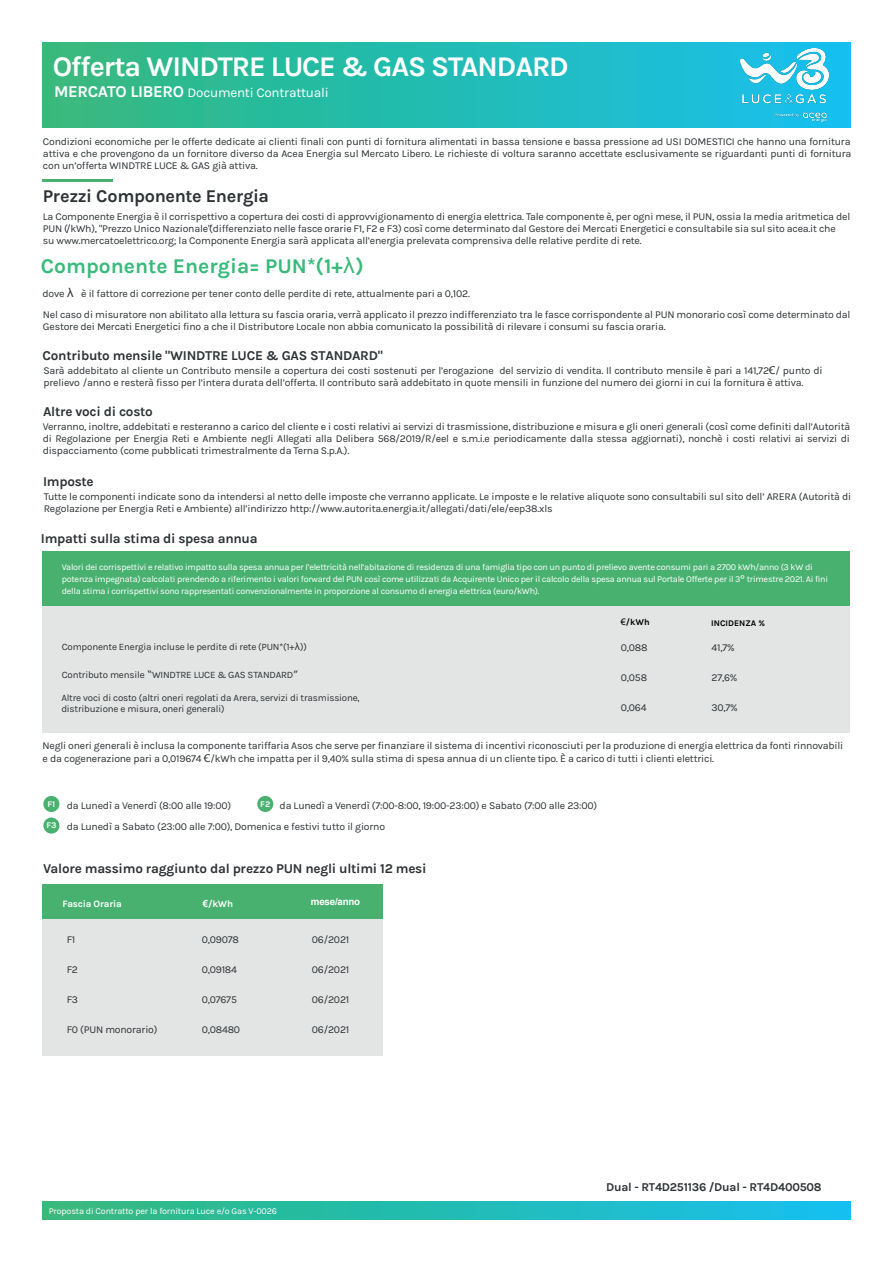
<style>
.page{position:relative;width:893px;height:1263px;background:#fff}
.page>*{position:absolute;margin:0;border:0;box-sizing:border-box;transform-origin:0 0}
.t1{font:700 28.5px "Karla";letter-spacing:-.04em;color:#fff}
.t2{font:700 21px "Karla";color:#39b97a}
.t3{font:700 18px "Karla";letter-spacing:-.02em;color:#2d3234}
.t4{font:700 13.5px "Karla";letter-spacing:-.02em;color:#2d3234}
.t5{font:13.5px "Karla";letter-spacing:-.02em;color:#fff}
.t6{font:700 12px "Karla";letter-spacing:-.02em;color:#2d3234}
.t7{font:10.5px/12px "Karla";letter-spacing:-.02em;color:#2d3234}
.t8{font:9.75px/11.7px "Karla";letter-spacing:-.02em;color:#2d3234}
.t9{font:700 9.75px "Karla";letter-spacing:-.02em;color:#fff}
.t10{font:700 9.75px "Arial";letter-spacing:-.02em;color:#fff}
.t11{font:9px/12px "Karla";letter-spacing:-.03em;color:#fff}
.t12{font:700 9px "Karla";color:#000}
.t13{font:700 8.7px "Karla";color:#000}
.t14{font:700 8.7px "Karla";color:#fff}
.s1{font-weight:700;font-size:16.5px}
.s2{font-style:inherit}
.s3{font-family:"Verdana";font-weight:400}
.s4{color:#2d3134}
.s5{font-family:"Verdana";font-size:12px;color:#2d3134}
.s6{font-family:"Verdana"}
.s7{font-family:"Arial";font-weight:400}
.s8{font-family:"Arial"}
</style>
<div class="page">
<div style="left:43px;top:43px;width:807px;height:84px;background:linear-gradient(to right,#34b97b,#15c0ef)"></div>
<img style="left:740px;top:49px;width:88px;height:73px">
<hr style="left:43px;top:180px;width:70px;height:2px;background:#49b170">
<div style="left:42px;top:574px;width:807px;height:159px;background:#e3e4e4"></div>
<div style="left:42px;top:551px;width:808px;height:55px;background:#49b170"></div>
<div style="left:43px;top:796px;width:16px;height:16px;background:#49b170;border-radius:50%"></div>
<div style="left:43px;top:817px;width:16px;height:17px;background:#49b170;border-radius:50%"></div>
<div style="left:257px;top:796px;width:16px;height:16px;background:#49b170;border-radius:50%"></div>
<div style="left:42px;top:919px;width:341px;height:136px;background:#e3e4e4"></div>
<div style="left:42px;top:884px;width:341px;height:35px;background:#49b170"></div>
<div style="left:43px;top:1202px;width:807px;height:18px;background:linear-gradient(to right,#34b97b,#15c0ef)"></div>
<p class="t1" style="left:53px;top:50px;width:517px">Offerta WINDTRE LUCE &amp; GAS STANDARD</p>
<p class="t5" style="left:54px;top:85px;width:276px"><span class="s1">MERCATO LIBERO</span> Documenti Contrattuali</p>
<p class="t7" style="left:43px;top:136px;width:810px;text-align:justify">Condizioni economiche per le offerte dedicate ai clienti finali con punti di fornitura alimentati in bassa tensione e bassa pressione ad USI DOMESTICI che hanno una fornitura attiva e che provengono da un fornitore diverso da Acea Energia sul Mercato Libero. Le richieste di voltura saranno accettate esclusivamente se riguardanti punti di fornitura con un’offerta <span class="s2">WINDTRE LUCE &amp; GAS</span> già attiva.</p>
<p class="t3" style="left:43px;top:186px;width:228px">Prezzi Componente Energia</p>
<p class="t7" style="left:43px;top:210px;width:809px">La Componente Energia è il corrispettivo a copertura dei costi di approvvigionamento di energia elettrica. Tale componente è, per ogni mese, il PUN, ossia la media aritmetica del<br>PUN (/kWh), "Prezzo Unico Nazionale"(differenziato nelle fasce orarie F1, F2 e F3) così come determinato dal Gestore dei Mercati Energetici e consultabile sia sul sito acea.it che<br>su www.mercatoelettrico.org; la Componente Energia sarà applicata all’energia prelevata comprensiva delle relative perdite di rete.</p>
<p class="t2" style="left:41px;top:254px;width:324px">Componente Energia= PUN*(1+<span class="s3">λ</span>)</p>
<p class="t7" style="left:43px;top:283px;width:809px;line-height:21px">dov<span class="s4">e</span> <span class="s5">λ</span> è il fattore di correzione per tener conto delle perdite di rete, attualmente pari a 0,102.<br>Nel caso di misuratore non abilitato alla lettura su fascia oraria, verrà applicato il prezzo indifferenziato tra le fasce corrispondente al PUN monorario così come determinato dal</p>
<p class="t7" style="left:43px;top:320px;width:624px">Gestore dei Mercati Energetici fino a che il Distributore Locale non abbia comunicato la possibilità di rilevare i consumi su fascia oraria.</p>
<p class="t4" style="left:43px;top:347px;width:342px">Contributo mensile "WINDTRE LUCE &amp; GAS STANDARD"</p>
<p class="t7" style="left:43px;top:364px;width:781px">Sarà addebitato al cliente un Contributo mensile a copertura dei costi sostenuti per l’erogazione del servizio <span class="s2">di vendita</span>. Il contributo mensile è pari a 141,72<span class="s6">€</span>/ punto di prelievo /anno e resterà fisso per l’intera durata dell’offerta. Il contributo sarà addebitato in quote mensili in funzione del numero dei giorni in cui la fornitura è attiva.</p>
<p class="t4" style="left:43px;top:403px;width:111px">Altre voci di costo</p>
<p class="t7" style="left:43px;top:421px;width:809px;text-align:justify">Verranno, inoltre, addebitati e resteranno a carico del cliente e i costi relativi ai servizi di trasmissione, distribuzione e misura e gli oneri generali (così come definiti dall’Autorità di Regolazione per Energia Reti e Ambiente negli Allegati alla Delibera 568/2019/R/eel e s.m.i.e periodicamente dalla stessa aggiornati), nonchè i costi relativi ai servizi di dispacciamento (come pubblicati trimestralmente da Terna S.p.A.).</p>
<p class="t4" style="left:43px;top:474px;width:52px">Imposte</p>
<p class="t7" style="left:44px;top:491px;width:809px">Tutte le componenti indicate sono da intendersi al netto delle imposte che verranno applicate. Le imposte e le relative aliquote sono consultabili sul sito dell’ ARERA (Autorità di<br>Regolazione per Energia Reti e Ambiente) all’indirizzo http://www.autorita.energia.it/allegati/dati/ele/eep38.xls</p>
<p class="t4" style="left:41px;top:531px;width:218px">Impatti sulla stima di spesa annua</p>
<p class="t11" style="left:62px;top:561px;width:768px">Valori dei corrispettivi e relativo impatto sulla spesa annua per l’elettricità nell’abitazione di residenza di una famiglia tipo con un punto di prelievo avente consumi pari a 2700 kWh/anno (3 kW di potenza impegnata) calcolati prendendo a riferimento i valori forward del PUN così come utilizzati da Acquirente Unico per il calcolo della spesa annua sul Portale Offerte per il 3<span class="s6">°</span> trimestre 2021. Ai fini della stima i corrispettivi sono rappresentati convenzionalmente in proporzione al consumo di energia elettrica (euro/kWh).</p>
<p class="t8" style="left:62px;top:641px;width:246px">Componente Energia incluse le perdite di rete (PUN*(1+<span class="s6">λ</span>))</p>
<p class="t8" style="left:62px;top:669px;width:237px">Contributo mensile <span class="s6">“</span>WINDTRE LUCE &amp; GAS STANDARD<span class="s6">”</span></p>
<p class="t8" style="left:61px;top:692px;width:300px">Altre voci di costo (altri oneri regolati da Arera, servizi di trasmissione, distribuzione e misura, oneri generali)</p>
<p class="t12" style="left:621px;top:617px;width:30px"><span class="s7">€</span>/kWh</p>
<p class="t13" style="left:711px;top:618px;width:55px">INCIDENZA %</p>
<p class="t7" style="left:621px;top:642px;width:28px">0,088</p>
<p class="t7" style="left:621px;top:672px;width:28px">0,058</p>
<p class="t7" style="left:621px;top:702px;width:27px">0,064</p>
<p class="t7" style="left:711px;top:642px;width:25px">41,7%</p>
<p class="t7" style="left:711px;top:672px;width:28px">27,6%</p>
<p class="t7" style="left:711px;top:702px;width:28px">30,7%</p>
<p class="t7" style="left:43px;top:738px;width:802px;line-height:13.5px">Negli oneri generali è inclusa la componente tariffaria Asos che serve per finanziare il sistema di incentivi riconosciuti per la produzione di energia elettrica da fonti rinnovabili e da cogenerazione pari a 0,019674 <span class="s6">€</span>/kWh che impatta per <span class="s2">il</span> 9,40% sulla stima di spesa annua di un cliente tipo. È a carico di tutti i clienti elettrici.</p>
<p class="t14" style="left:260px;top:799px;width:11px">F2</p>
<p class="t14" style="left:48px;top:799px;width:9px">F1</p>
<p class="t7" style="left:67px;top:799px;width:166px">da Lunedì a Venerdì (8:00 alle 19:00)</p>
<p class="t7" style="left:280px;top:799px;width:319px">da Lunedì a Venerdì (7:00-8:00, 19:00-23:00) e Sabato (7:00 alle 23:00)</p>
<p class="t14" style="left:46px;top:820px;width:12px">F3</p>
<p class="t7" style="left:67px;top:821px;width:320px">da Lunedì a Sabato (23:00 alle 7:00), Domenica e festivi tutto il giorno</p>
<p class="t4" style="left:43px;top:861px;width:385px">Valore massimo raggiunto dal prezzo PUN negli ultimi 12 mesi</p>
<p class="t9" style="left:62px;top:898px;width:61px">Fascia Oraria</p>
<p class="t9" style="left:203px;top:898px;width:32px"><span class="s8">€</span>/kWh</p>
<p class="t10" style="left:311px;top:895px;width:51px">mese/anno</p>
<p class="t7" style="left:202px;top:934px;width:39px">0,09078</p>
<p class="t7" style="left:202px;top:964px;width:37px">0,09184</p>
<p class="t7" style="left:202px;top:994px;width:37px">0,07675</p>
<p class="t7" style="left:202px;top:1024px;width:40px">0,08480</p>
<p class="t7" style="left:312px;top:934px;width:39px">06/2021</p>
<p class="t7" style="left:312px;top:964px;width:39px">06/2021</p>
<p class="t7" style="left:312px;top:994px;width:39px">06/2021</p>
<p class="t7" style="left:312px;top:1024px;width:39px">06/2021</p>
<p class="t7" style="left:67px;top:934px;width:10px">F1</p>
<p class="t7" style="left:67px;top:964px;width:13px">F2</p>
<p class="t7" style="left:67px;top:994px;width:13px">F3</p>
<p class="t7" style="left:67px;top:1024px;width:92px">F0 (PUN monorario)</p>
<p class="t11" style="left:49px;top:1205px;width:230px">Proposta di Contratto per la fornitura Luce e/o Gas V-0026</p>
<p class="t6" style="left:606px;top:1180px;width:217px">Dual - RT4D251136 /Dual - RT4D400508</p>
</div>
